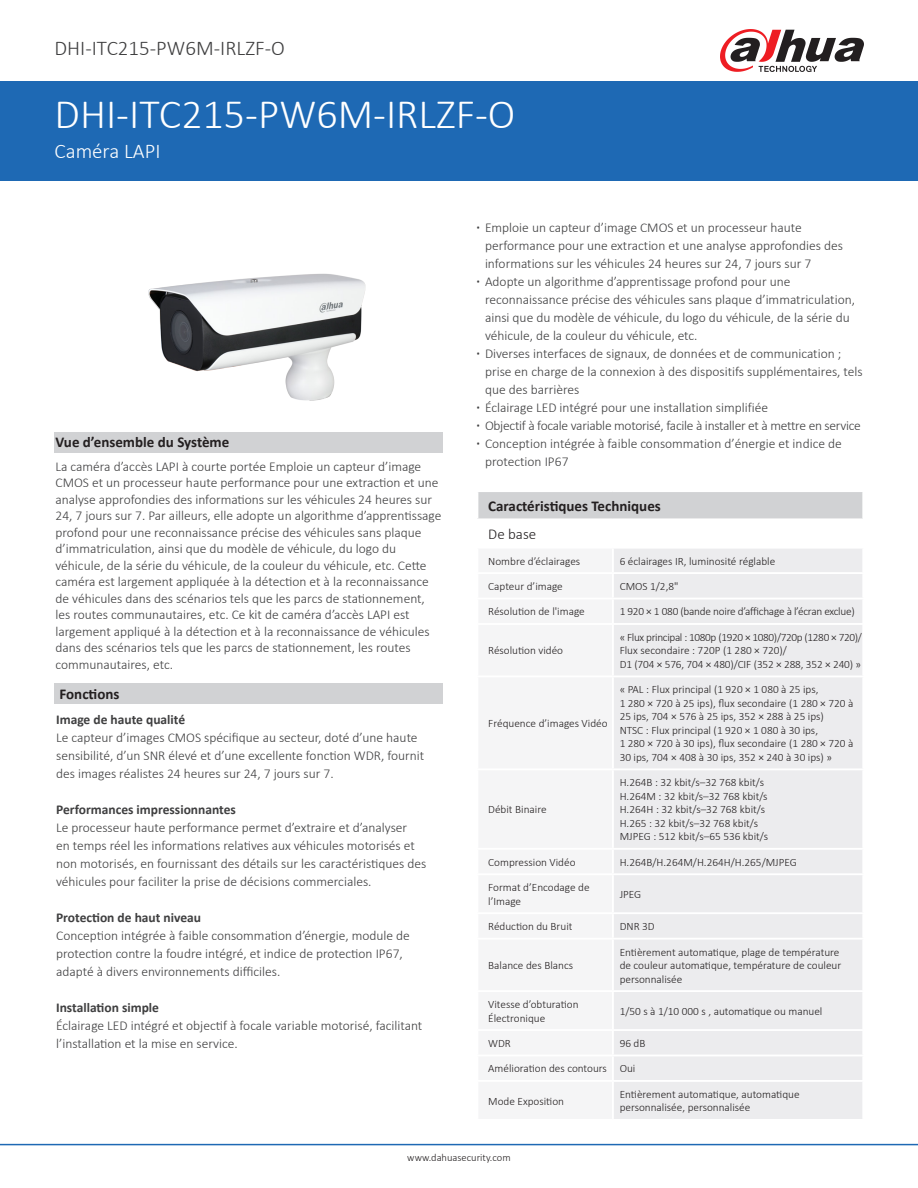
<style>
.page{position:relative;width:918px;height:1188px;background:#fff}
.page>*{position:absolute;margin:0;border:0;box-sizing:border-box;transform-origin:0 0}
.t1{font:300 42px "Calibri";color:#fff}
.t2{font:300 21px "Calibri";color:#3e3e3f}
.t3{font:300 21px "Calibri";color:#fff}
.t4{font:700 15px "Calibri";color:#231f20}
.表格大类{font:300 15px "Calibri";color:#231f20}
.t5{font:300 13.5px/18px "Calibri";color:#3e3e3f}
.t6{font:700 13.5px "Calibri";color:#3e3e3f}
.t7{font:300 13.5px "Calibri";letter-spacing:-.02em;color:#3e3e3f}
.t8{font:300 11.25px/13.5px "Calibri";color:#231f20}
.t9{font:300 11.25px "Calibri";letter-spacing:-.03em;color:#231f20}
.t10{font:300 11.25px "Calibri";letter-spacing:-.02em;color:#231f20}
.t11{font:300 10.5px "Calibri";color:#231f20}
.s1{font-weight:700}
</style>
<div class="page">
<div style="left:0;top:81px;width:918px;height:100px;background:#1e69b4"></div>
<svg style="left:720px;top:29px;width:144px;height:43px"></svg>
<div style="left:54px;top:683px;width:389px;height:20px;background:#d1d2d4"></div>
<div style="left:477px;top:491px;width:386px;height:28px;background:#d1d2d4"></div>
<div style="left:614px;top:549px;width:248px;height:570px;background:#ececee"></div>
<hr style="left:862px;top:492px;width:2px;height:26px;background:#fff">
<hr style="left:477px;top:490px;width:136px;height:2px;background:#fff">
<hr style="left:613px;top:490px;width:251px;height:2px;background:#fff">
<hr style="left:477px;top:518px;width:136px;height:2px;background:#fff">
<hr style="left:613px;top:518px;width:251px;height:2px;background:#fff">
<hr style="left:613px;top:572px;width:251px;height:2px;background:#fff">
<svg style="left:477px;top:492px;width:1px;height:27px"></svg>
<hr style="left:613px;top:598px;width:251px;height:1px;background:#fff">
<hr style="left:613px;top:623px;width:251px;height:2px;background:#fff">
<hr style="left:613px;top:675px;width:251px;height:2px;background:#fff">
<hr style="left:613px;top:768px;width:251px;height:2px;background:#fff">
<hr style="left:613px;top:848px;width:251px;height:2px;background:#fff">
<hr style="left:613px;top:873px;width:251px;height:2px;background:#fff">
<hr style="left:613px;top:912px;width:251px;height:2px;background:#fff">
<hr style="left:613px;top:938px;width:251px;height:2px;background:#fff">
<hr style="left:613px;top:990px;width:251px;height:2px;background:#fff">
<hr style="left:613px;top:1029px;width:251px;height:2px;background:#fff">
<hr style="left:613px;top:1055px;width:251px;height:1px;background:#fff">
<hr style="left:613px;top:1080px;width:251px;height:2px;background:#fff">
<img style="left:56px;top:273px;width:387px;height:180px">
<hr style="left:0;top:1144px;width:918px;height:1px;background:#1e69b4">
<p class="t2" style="left:55px;top:35px;width:232px">DHI-ITC215-PW6M-IRLZF-O</p>
<p class="t1" style="left:55px;top:88px;width:462px">DHI-ITC215-PW6M-IRLZF-O</p>
<p class="t3" style="left:55px;top:138px;width:107px">Caméra LAPI</p>
<p class="t4" style="left:56px;top:433px;width:175px">Vue d’ensemble du Système</p>
<p class="t5" style="left:56px;top:458px;width:387px;line-height:16.5px">La caméra d’accès LAPI à courte portée Emploie un capteur d’image CMOS et un processeur haute performance pour une extraction et une analyse approfondies des informations sur les véhicules 24 heures sur 24, 7 jours sur 7. Par ailleurs, elle adopte un algorithme d’apprentissage profond pour une reconnaissance précise des véhicules sans plaque d’immatriculation, ainsi que du modèle de véhicule, du logo du véhicule, de la série du véhicule, de la couleur du véhicule, etc. Cette caméra est largement appliquée à la détection et à la reconnaissance de véhicules dans des scénarios tels que les parcs de stationnement, les routes communautaires, etc. Ce kit de caméra d’accès LAPI est largement appliqué à la détection et à la reconnaissance de véhicules dans des scénarios tels que les parcs de stationnement, les routes communautaires, etc.</p>
<p class="t4" style="left:60px;top:684px;width:61px">Fonctions</p>
<p class="t6" style="left:56px;top:711px;width:131px">Image de haute qualité</p>
<p class="t5" style="left:56px;top:728px;width:370px">Le capteur d’images CMOS spécifique au secteur, doté d’une haute sensibilité, d’un SNR élevé et d’une excellente fonction WDR, fournit des images réalistes 24 heures sur 24, 7 jours sur 7.</p>
<p class="t6" style="left:56px;top:801px;width:181px">Performances impressionnantes</p>
<p class="t5" style="left:56px;top:818px;width:372px">Le processeur haute performance permet d’extraire et d’analyser<br>en temps réel les informations relatives aux véhicules motorisés et non motorisés, en fournissant des détails sur les caractéristiques des véhicules pour faciliter la prise de décisions commerciales.</p>
<p class="t6" style="left:56px;top:909px;width:147px">Protection de haut niveau</p>
<p class="t5" style="left:56px;top:926px;width:355px">Conception intégrée à faible consommation d’énergie, module de protection contre la foudre intégré, et indice de protection IP67, adapté à divers environnements difficiles.</p>
<p class="t6" style="left:56px;top:999px;width:104px">Installation simple</p>
<p class="t5" style="left:56px;top:1016px;width:368px">Éclairage LED intégré et objectif à focale variable motorisé, facilitant l’installation et la mise en service.</p>
<p class="t5" style="left:485px;top:219px;width:360px;text-indent:-9px"><span class="s1">ͽ</span> Emploie un capteur d’image CMOS et un processeur haute performance pour une extraction et une analyse approfondies des informations sur les véhicules 24 heures sur 24, 7 jours sur 7</p>
<p class="t5" style="left:485px;top:273px;width:372px;text-indent:-9px"><span class="s1">ͽ</span> Adopte un algorithme d’apprentissage profond pour une reconnaissance précise des véhicules sans plaque d’immatriculation, ainsi que du modèle de véhicule, du logo du véhicule, de la série du véhicule, de la couleur du véhicule, etc.</p>
<p class="t5" style="left:485px;top:345px;width:379px;text-indent:-9px"><span class="s1">ͽ</span> Diverses interfaces de signaux, de données et de communication ; prise en charge de la connexion à des dispositifs supplémentaires, tels que des barrières</p>
<p class="t5" style="left:477px;top:399px;width:293px"><span class="s1">ͽ</span> Éclairage LED intégré pour une installation simplifiée</p>
<p class="t7" style="left:477px;top:418px;width:386px"><span class="s1">ͽ</span> Objectif à focale variable motorisé, facile à installer et à mettre en service</p>
<p class="t5" style="left:485px;top:435px;width:358px;text-indent:-9px"><span class="s1">ͽ</span> Conception intégrée à faible consommation d’énergie et indice de protection IP67</p>
<p class="t4" style="left:488px;top:496px;width:174px">Caractéristiques Techniques</p>
<p class="表格大类" style="left:488px;top:525px;width:49px">De base</p>
<p class="t8" style="left:488px;top:554px;width:94px">Nombre d’éclairages</p>
<p class="t8" style="left:620px;top:554px;width:157px">6 éclairages IR, luminosité réglable</p>
<p class="t8" style="left:488px;top:579px;width:76px">Capteur d’image</p>
<p class="t8" style="left:620px;top:579px;width:60px">CMOS 1/2,8"</p>
<p class="t8" style="left:488px;top:605px;width:98px">Résolution de l'image</p>
<p class="t10" style="left:620px;top:605px;width:237px">1 920 × 1 080 (bande noire d’affichage à l’écran exclue)</p>
<p class="t8" style="left:488px;top:644px;width:76px">Résolution vidéo</p>
<p class="t9" style="left:620px;top:630px;width:244px">« Flux principal : 1080p (1920 × 1080)/720p (1280 × 720)/</p>
<p class="t8" style="left:620px;top:644px;width:243px">Flux secondaire : 720P (1 280 × 720)/<br>D1 (704 × 576, 704 × 480)/CIF (352 × 288, 352 × 240) »</p>
<p class="t8" style="left:488px;top:717px;width:121px">Fréquence d’images Vidéo</p>
<p class="t8" style="left:488px;top:803px;width:60px">Débit Binaire</p>
<p class="t8" style="left:620px;top:683px;width:235px">« PAL : Flux principal (1 920 × 1 080 à 25 ips,<br>1 280 × 720 à 25 ips), flux secondaire (1 280 × 720 à<br>25 ips, 704 × 576 à 25 ips, 352 × 288 à 25 ips)</p>
<p class="t8" style="left:620px;top:723px;width:235px">NTSC : Flux principal (1 920 × 1 080 à 30 ips,<br>1 280 × 720 à 30 ips), flux secondaire (1 280 × 720 à<br>30 ips, 704 × 408 à 30 ips, 352 × 240 à 30 ips) »</p>
<p class="t8" style="left:620px;top:776px;width:146px">H.264B : 32 kbit/s–32 768 kbit/s</p>
<p class="t8" style="left:620px;top:789px;width:150px">H.264M : 32 kbit/s–32 768 kbit/s</p>
<p class="t8" style="left:620px;top:803px;width:147px">H.264H : 32 kbit/s–32 768 kbit/s</p>
<p class="t8" style="left:620px;top:816px;width:140px">H.265 : 32 kbit/s–32 768 kbit/s</p>
<p class="t8" style="left:620px;top:830px;width:150px">MJPEG : 512 kbit/s–65 536 kbit/s</p>
<p class="t8" style="left:488px;top:855px;width:89px">Compression Vidéo</p>
<p class="t8" style="left:620px;top:855px;width:179px">H.264B/H.264M/H.264H/H.265/MJPEG</p>
<p class="t8" style="left:488px;top:881px;width:103px">Format d’Encodage de l’Image</p>
<p class="t8" style="left:620px;top:887px;width:23px">JPEG</p>
<p class="t8" style="left:488px;top:920px;width:86px">Réduction du Bruit</p>
<p class="t8" style="left:620px;top:920px;width:37px">DNR 3D</p>
<p class="t8" style="left:488px;top:959px;width:86px">Balance des Blancs</p>
<p class="t8" style="left:620px;top:945px;width:223px">Entièrement automatique, plage de température de couleur automatique, température de couleur personnalisée</p>
<p class="t8" style="left:488px;top:997px;width:92px">Vitesse d’obturation<br>Électronique</p>
<p class="t8" style="left:620px;top:1004px;width:204px">1/50 s à 1/10 000 s , automatique ou manuel</p>
<p class="t8" style="left:488px;top:1036px;width:24px">WDR</p>
<p class="t8" style="left:620px;top:1036px;width:27px">96 dB</p>
<p class="t8" style="left:488px;top:1062px;width:120px">Amélioration des contours</p>
<p class="t8" style="left:620px;top:1062px;width:17px">Oui</p>
<p class="t8" style="left:488px;top:1094px;width:77px">Mode Exposition</p>
<p class="t8" style="left:620px;top:1087px;width:181px">Entièrement automatique, automatique personnalisée, personnalisée</p>
<p class="t11" style="left:407px;top:1151px;width:105px">www.dahuasecurity.com</p>
</div>
